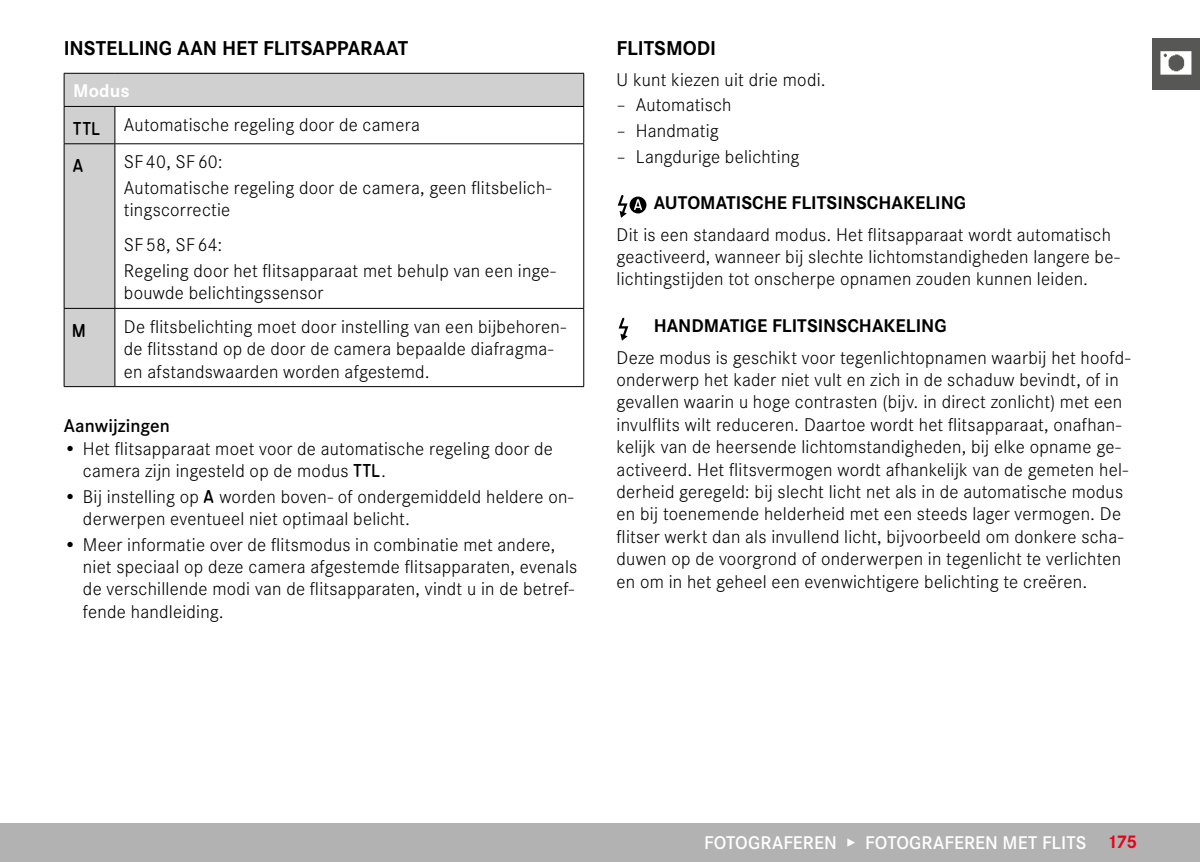
<style>
.page{position:relative;width:1200px;height:862px;background:#fff}
.page>*{position:absolute;margin:0;border:0;box-sizing:border-box;transform-origin:0 0}
.Heading____Heading_02{font:700 20.7px "Corporate S";letter-spacing:-.005em;color:#000}
.Text____Body_Text{font:300 19.12px/22.3px "Corporate S";letter-spacing:.01em;color:#000}
.Heading____Heading_03{font:700 19.12px "Corporate S";color:#000}
.t1{font:600 19.12px "Corporate S";letter-spacing:.005em;color:#fff}
.Heading____Note_Heading{font:600 19.12px "Corporate S";color:#000}
.Text____Body_Text-2{font:700 19.12px "Corporate S";letter-spacing:.005em;color:#fff}
.Text____Body_Text-3{font:16.2px "LG1054";color:#000}
.s1{font-family:"LG1054";font-weight:400;font-size:16.2px}
.s2{font-weight:700;color:#e3051b}
</style>
<div class="page">
<div style="left:1151px;top:38px;width:48px;height:51px;background:#575756"></div>
<img style="left:1160px;top:51px;width:32px;height:24px">
<div style="left:0;top:823px;width:1199px;height:38px;background:#b3b2b2"></div>
<svg style="left:65px;top:74px;width:518px;height:312px"></svg>
<hr style="left:64px;top:73px;width:51px;height:1px;background:#000">
<hr style="left:64px;top:73px;width:1px;height:33px;background:#000">
<hr style="left:115px;top:73px;width:469px;height:1px;background:#000">
<hr style="left:583px;top:73px;width:1px;height:33px;background:#000">
<hr style="left:64px;top:106px;width:51px;height:1px;background:#000">
<hr style="left:64px;top:107px;width:1px;height:36px;background:#000">
<hr style="left:115px;top:106px;width:469px;height:1px;background:#000">
<hr style="left:114px;top:107px;width:1px;height:36px;background:#000">
<hr style="left:583px;top:107px;width:1px;height:36px;background:#000">
<hr style="left:64px;top:143px;width:51px;height:1px;background:#000">
<hr style="left:64px;top:144px;width:1px;height:164px;background:#000">
<hr style="left:115px;top:143px;width:469px;height:1px;background:#000">
<hr style="left:114px;top:144px;width:1px;height:164px;background:#000">
<hr style="left:583px;top:144px;width:1px;height:164px;background:#000">
<hr style="left:64px;top:308px;width:51px;height:1px;background:#000">
<hr style="left:64px;top:308px;width:1px;height:78px;background:#000">
<hr style="left:115px;top:308px;width:469px;height:1px;background:#000">
<hr style="left:114px;top:308px;width:1px;height:78px;background:#000">
<hr style="left:583px;top:308px;width:1px;height:78px;background:#000">
<hr style="left:64px;top:386px;width:51px;height:1px;background:#000">
<hr style="left:115px;top:386px;width:469px;height:1px;background:#000">
<svg style="left:617px;top:195px;width:29px;height:23px"></svg>
<svg style="left:618px;top:317px;width:10px;height:23px"></svg>
<p class="Heading____Heading_02" style="left:64px;top:32px;width:346px">INSTELLING AAN HET FLITSAPPARAAT</p>
<p class="Text____Body_Text-2" style="left:73px;top:76px;width:58px">Modus</p>
<p class="Text____Body_Text-3" style="left:73px;top:118px;width:29px">TTL</p>
<p class="Text____Body_Text" style="left:124px;top:112px;width:297px">Automatische regeling door de camera</p>
<p class="Text____Body_Text-3" style="left:73px;top:155px;width:12px">A</p>
<p class="Text____Body_Text" style="left:124px;top:149px;width:100px">SF40, SF60:</p>
<p class="Text____Body_Text" style="left:124px;top:175px;width:429px">Automatische regeling door de camera, geen flitsbelich&shy;tingscorrectie</p>
<p class="Text____Body_Text" style="left:124px;top:232px;width:100px">SF58, SF64:</p>
<p class="Text____Body_Text" style="left:124px;top:258px;width:433px">Regeling door het flitsapparaat met behulp van een inge&shy;bouwde belichtingssensor</p>
<p class="Text____Body_Text-3" style="left:73px;top:320px;width:14px">M</p>
<p class="Text____Body_Text" style="left:124px;top:314px;width:443px">De flitsbelichting moet door instelling van een bijbehoren&shy;de flitsstand op de door de camera bepaalde diafragma&shy;en afstandswaarden worden afgestemd.</p>
<p class="Heading____Note_Heading" style="left:64px;top:411px;width:108px">Aanwijzingen</p>
<p class="Text____Body_Text" style="left:83px;top:436px;width:471px;text-indent:-19px">• Het flitsapparaat moet voor de automatische regeling door de camera zijn ingesteld op de modus <span class="s1">TTL</span>.</p>
<p class="Text____Body_Text" style="left:83px;top:483px;width:492px;text-indent:-19px">• Bij instelling op <span class="s1">A</span> worden boven- of ondergemiddeld heldere on&shy;derwerpen eventueel niet optimaal belicht.</p>
<p class="Text____Body_Text" style="left:83px;top:531px;width:495px;text-indent:-19px">• Meer informatie over de flitsmodus in combinatie met andere, niet speciaal op deze camera afgestemde flitsapparaten, evenals de verschillende modi van de flitsapparaten, vindt u in de betref&shy;fende handleiding.</p>
<p class="Heading____Heading_02" style="left:616px;top:32px;width:101px">FLITSMODI</p>
<p class="Text____Body_Text" style="left:616px;top:67px;width:210px">U kunt kiezen uit drie modi.</p>
<p class="Text____Body_Text" style="left:616px;top:93px;width:116px">– Automatisch</p>
<p class="Text____Body_Text" style="left:616px;top:118px;width:103px">– Handmatig</p>
<p class="Text____Body_Text" style="left:616px;top:144px;width:184px">– Langdurige belichting</p>
<p class="Heading____Heading_03" style="left:653px;top:187px;width:314px">AUTOMATISCHE FLITSINSCHAKELING</p>
<p class="Text____Body_Text" style="left:616px;top:222px;width:504px">Dit is een standaard modus. Het flitsapparaat wordt automatisch geactiveerd, wanneer bij slechte lichtomstandigheden langere be&shy;lichtingstijden tot onscherpe opnamen zouden kunnen leiden.</p>
<p class="Heading____Heading_03" style="left:653px;top:310px;width:294px">HANDMATIGE FLITSINSCHAKELING</p>
<p class="Text____Body_Text" style="left:616px;top:345px;width:515px">Deze modus is geschikt voor tegenlichtopnamen waarbij het hoofd&shy;onderwerp het kader niet vult en zich in de schaduw bevindt, of in gevallen waarin u hoge contrasten (bijv. in direct zonlicht) met een invulflits wilt reduceren. Daartoe wordt het flitsapparaat, onafhan&shy;kelijk van de heersende lichtomstandigheden, bij elke opname ge&shy;activeerd. Het flitsvermogen wordt afhankelijk van de gemeten hel&shy;derheid geregeld: bij slecht licht net als in de automatische modus en bij toenemende helderheid met een steeds lager vermogen. De flitser werkt dan als invullend licht, bijvoorbeeld om donkere scha&shy;duwen op de voorgrond of onderwerpen in tegenlicht te verlichten en om in het geheel een evenwichtigere belichting te creëren.</p>
<p class="t1" style="left:703px;top:827px;width:435px">FOTOGRAFEREN ▸ FOTOGRAFEREN MET FLITS <span class="s2">175</span></p>
</div>
